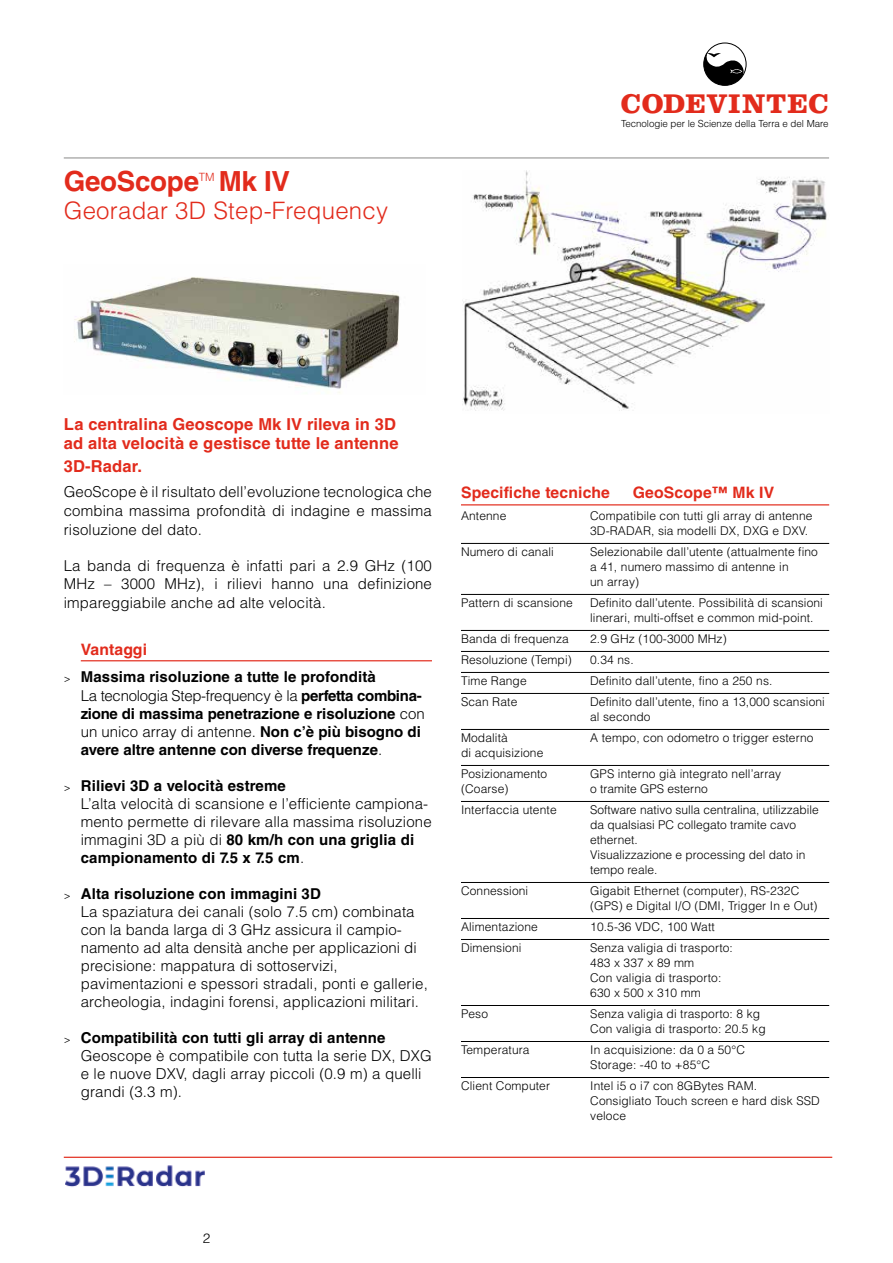
<style>
.page{position:relative;width:893px;height:1263px;background:#fff}
.page>*{position:absolute;margin:0;border:0;box-sizing:border-box;transform-origin:0 0}
.t1{font:700 28.05px "Clarendon LT Std";letter-spacing:.03em;color:#e22b1c}
.t2{font:700 27.75px "Helvetica LT Std";letter-spacing:-.01em;color:#e22b1c}
.t3{font:300 24px "Helvetica LT Std";letter-spacing:.01em;color:#e22b1c}
.t4{font:700 16.5px/19.5px "Helvetica LT Std";letter-spacing:.01em;color:#e22b1c}
.t5{font:700 15.75px "Helvetica LT Std";letter-spacing:.01em;color:#e22b1c}
.t6{font:300 15px/18px "Helvetica LT Std";letter-spacing:.01em;color:#000}
.t7{font:700 15px/18px "Helvetica LT Std";color:#000}
.t8{font:300 13.5px "Helvetica LT Std";color:#000}
.t9{font:300 12px/15px "Helvetica LT Std";letter-spacing:.01em;color:#000}
.t10{font:300 11.4px "Helvetica LT Std";color:#e22b1c}
.t11{font:300 9.75px "Helvetica LT Std";letter-spacing:-.005em;color:#000}
.s1{font-weight:300;font-size:10.5px}
.s2{font-weight:300}
.s3{font-size:10.5px}
.s4{font-weight:700}
</style>
<div class="page">
<img style="left:66px;top:1165px;width:139px;height:22px">
<hr style="left:64px;top:157px;width:765px;height:2px;background:#9d9d9c">
<hr style="left:64px;top:1157px;width:768px;height:1px;background:#e22b1c">
<svg style="left:704px;top:43px;width:42px;height:42px"></svg>
<div style="left:703px;top:43px;width:44px;height:43px;border:1px solid #000;border-radius:50%"></div>
<hr style="left:81px;top:660px;width:351px;height:1px;background:#e22b1c">
<img style="left:74px;top:277px;width:326px;height:116px">
<hr style="left:461px;top:504px;width:368px;height:1px;background:#e22b1c">
<hr style="left:461px;top:543px;width:368px;height:1px;background:#000">
<hr style="left:461px;top:594px;width:368px;height:1px;background:#000">
<hr style="left:461px;top:630px;width:368px;height:1px;background:#000">
<hr style="left:461px;top:651px;width:368px;height:1px;background:#000">
<hr style="left:461px;top:672px;width:368px;height:1px;background:#000">
<hr style="left:461px;top:693px;width:368px;height:1px;background:#000">
<hr style="left:461px;top:729px;width:368px;height:1px;background:#000">
<hr style="left:461px;top:765px;width:368px;height:1px;background:#000">
<hr style="left:461px;top:801px;width:368px;height:1px;background:#000">
<hr style="left:461px;top:882px;width:368px;height:1px;background:#000">
<hr style="left:461px;top:918px;width:368px;height:1px;background:#000">
<hr style="left:461px;top:939px;width:368px;height:1px;background:#000">
<hr style="left:461px;top:1005px;width:368px;height:1px;background:#000">
<hr style="left:461px;top:1041px;width:368px;height:1px;background:#000">
<hr style="left:461px;top:1077px;width:368px;height:1px;background:#000">
<img style="left:462px;top:170px;width:365px;height:241px">
<h2 class="t2" style="left:64px;top:164px;width:137px">GeoScope</h2>
<p class="t10" style="left:199px;top:170px;width:17px">TM</p>
<h2 class="t2" style="left:219px;top:164px;width:73px">Mk IV</h2>
<h3 class="t3" style="left:64px;top:196px;width:326px">Georadar 3D Step-Frequency</h3>
<h1 class="t1" style="left:621px;top:87px;width:209px">CODEVINTEC</h1>
<p class="t11" style="left:621px;top:117px;width:209px">Tecnologie per le Scienze della Terra e del Mare</p>
<h3 class="t4" style="left:64px;top:414px;width:336px">La centralina Geoscope Mk IV rileva in 3D ad alta velocità e gestisce tutte le antenne</h3>
<h3 class="t4" style="left:64px;top:456px;width:80px">3D-Radar.</h3>
<p class="t6" style="left:64px;top:482px;width:370px;line-height:18.8px;text-align:justify">GeoScope è il risultato dell’evoluzione tecnologica che combina massima profondità di indagine e massima risoluzione del dato.</p>
<p class="t6" style="left:64px;top:556px;width:370px;line-height:18.8px;text-align:justify">La banda di frequenza è infatti pari a 2.9 GHz (100<br>MHz – 3000 MHz), i rilievi hanno una definizione impareggiabile anche ad alte velocità.</p>
<h3 class="t5" style="left:81px;top:639px;width:68px">Vantaggi</h3>
<p class="t7" style="left:81px;top:666px;width:342px;line-height:19.5px;text-indent:-17px"><span class="s1">&gt;</span> Massima risoluzione a tutte le profondità<br><span class="s2">La tecnologia Step-frequency è la</span> perfetta combina-</p>
<p class="t7" style="left:81px;top:705px;width:345px">zione di massima penetrazione e risoluzione <span class="s2">con un unico array di antenne.</span> Non c’è più bisogno di avere altre antenne con diverse frequenze<span class="s2">.</span></p>
<p class="t6" style="left:81px;top:777px;width:352px;text-indent:-17px"><span class="s3">&gt;</span> <span class="s4">Rilievi 3D a velocità estreme<br></span>L’alta velocità di scansione e l’efficiente campiona&shy;mento permette di rilevare alla massima risoluzione immagini 3D a più di <span class="s4">80 km/h con una griglia di campionamento di 7.5 x 7.5 cm</span>.</p>
<p class="t6" style="left:81px;top:885px;width:349px;text-indent:-17px"><span class="s3">&gt;</span> <span class="s4">Alta risoluzione con immagini 3D<br></span>La spaziatura dei canali (solo 7.5 cm) combinata con la banda larga di 3 GHz assicura il campio&shy;namento ad alta densità anche per applicazioni di precisione: mappatura di sottoservizi, pavimentazioni e spessori stradali, ponti e gallerie, archeologia, indagini forensi, applicazioni militari.</p>
<p class="t6" style="left:81px;top:1029px;width:353px;text-indent:-17px"><span class="s3">&gt;</span> <span class="s4">Compatibilità con tutti gli array di antenne </span>Geoscope è compatibile con tutta la serie DX, DXG e le nuove DXV, dagli array piccoli (0.9 m) a quelli grandi (3.3 m).</p>
<h3 class="t5" style="left:461px;top:483px;width:150px">Specifiche tecniche</h3>
<h3 class="t5" style="left:633px;top:483px;width:143px">GeoScope™ Mk IV</h3>
<p class="t9" style="left:461px;top:508px;width:47px">Antenne</p>
<p class="t9" style="left:590px;top:508px;width:224px">Compatibile con tutti gli array di antenne<br>3D-RADAR, sia modelli DX, DXG e DXV.</p>
<p class="t9" style="left:461px;top:544px;width:94px">Numero di canali</p>
<p class="t9" style="left:590px;top:544px;width:229px">Selezionabile dall’utente (attualmente fino a 41, numero massimo di antenne in<br>un array)</p>
<p class="t9" style="left:461px;top:595px;width:113px">Pattern di scansione</p>
<p class="t9" style="left:590px;top:595px;width:234px">Definito dall’utente. Possibilità di scansioni linerari, multi-offset e common mid-point.</p>
<p class="t9" style="left:461px;top:631px;width:109px">Banda di frequenza</p>
<p class="t9" style="left:590px;top:631px;width:138px">2.9 GHz (100-3000 MHz)</p>
<p class="t9" style="left:461px;top:652px;width:112px">Resoluzione (Tempi)</p>
<p class="t9" style="left:590px;top:652px;width:45px">0.34 ns.</p>
<p class="t9" style="left:461px;top:673px;width:67px">Time Range</p>
<p class="t9" style="left:590px;top:673px;width:184px">Definito dall’utente, fino a 250 ns.</p>
<p class="t9" style="left:461px;top:694px;width:58px">Scan Rate</p>
<p class="t9" style="left:590px;top:694px;width:236px">Definito dall’utente, fino a 13,000 scansioni al secondo</p>
<p class="t9" style="left:461px;top:730px;width:48px">Modalità</p>
<p class="t9" style="left:590px;top:730px;width:225px">A tempo, con odometro o trigger esterno</p>
<p class="t9" style="left:461px;top:742px;width:88px;line-height:21px">di acquisizione<br>Posizionamento</p>
<p class="t9" style="left:590px;top:766px;width:193px">GPS interno già integrato nell’array</p>
<p class="t9" style="left:461px;top:781px;width:49px">(Coarse)</p>
<p class="t9" style="left:590px;top:781px;width:119px">o tramite GPS esterno</p>
<p class="t9" style="left:461px;top:802px;width:97px">Interfaccia utente</p>
<p class="t9" style="left:590px;top:802px;width:230px">Software nativo sulla centralina, utilizzabile da qualsiasi PC collegato tramite cavo ethernet.<br>Visualizzazione e processing del dato in tempo reale.</p>
<p class="t9" style="left:461px;top:883px;width:69px">Connessioni</p>
<p class="t9" style="left:590px;top:883px;width:229px">Gigabit Ethernet (computer), RS-232C (GPS) e Digital I/O (DMI, Trigger In e Out)</p>
<p class="t9" style="left:461px;top:919px;width:78px">Alimentazione</p>
<p class="t9" style="left:590px;top:919px;width:126px">10.5-36 VDC, 100 Watt</p>
<p class="t9" style="left:461px;top:940px;width:62px">Dimensioni</p>
<p class="t9" style="left:590px;top:940px;width:144px">Senza valigia di trasporto:<br>483 x 337 x 89 mm<br>Con valigia di trasporto:<br>630 x 500 x 310 mm</p>
<p class="t9" style="left:461px;top:1006px;width:29px">Peso</p>
<p class="t9" style="left:590px;top:1006px;width:177px">Senza valigia di trasporto: 8 kg<br>Con valigia di trasporto: 20.5 kg</p>
<p class="t9" style="left:461px;top:1042px;width:70px">Temperatura</p>
<p class="t9" style="left:590px;top:1042px;width:156px">In acquisizione: da 0 a 50°C<br>Storage: -40 to +85°C</p>
<p class="t9" style="left:461px;top:1078px;width:91px">Client Computer</p>
<p class="t9" style="left:590px;top:1078px;width:231px">Intel i5 o i7 con 8GBytes RAM.<br>Consigliato Touch screen e hard disk SSD veloce</p>
<p class="t8" style="left:203px;top:1230px;width:9px">2</p>
</div>
